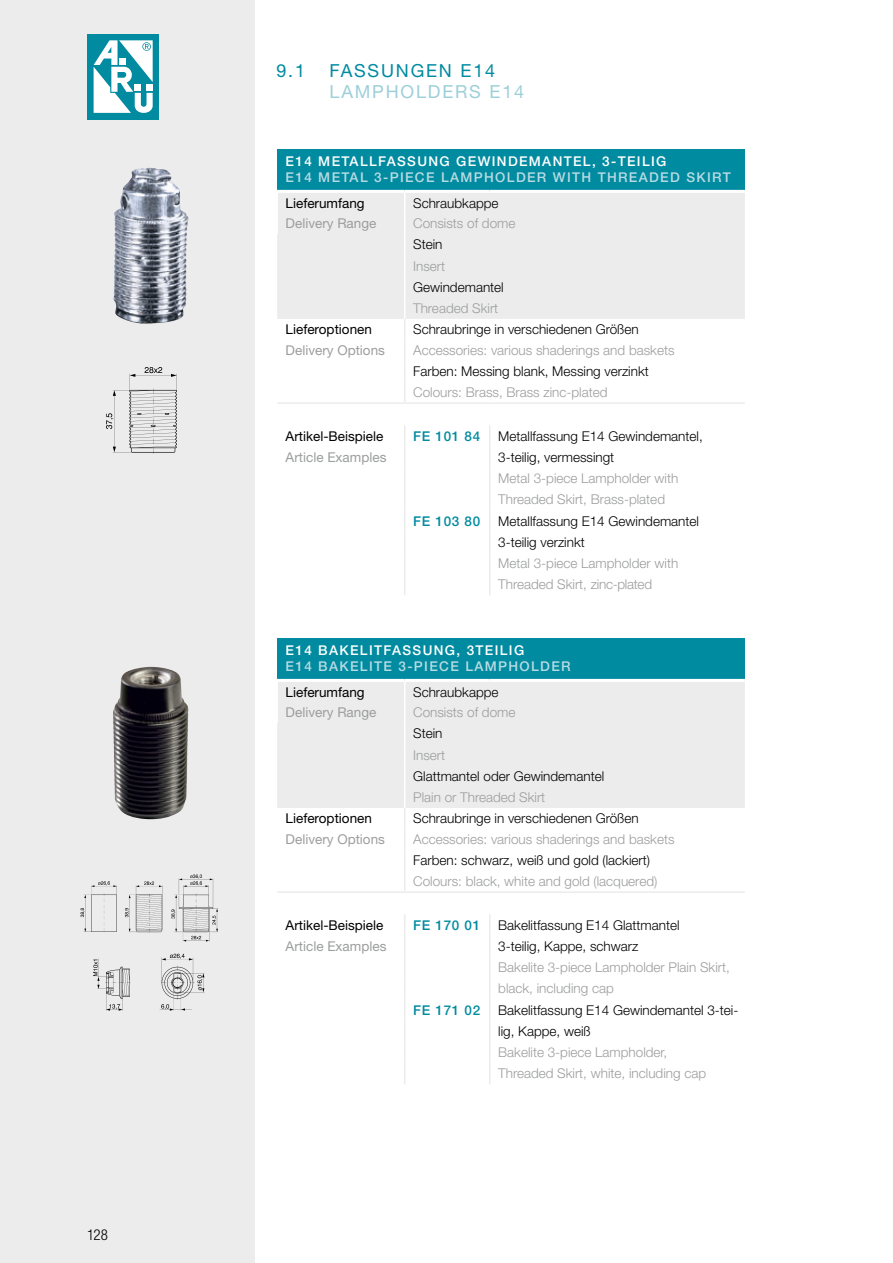
<style>
.page{position:relative;width:893px;height:1263px;background:#fff}
.page>*{position:absolute;margin:0;border:0;box-sizing:border-box;transform-origin:0 0}
.t1{font:18px "Helvetica Neue LT Std";letter-spacing:.1em;color:#008ba0}
.t2{font:18px "Helvetica Neue LT Std";letter-spacing:.1em;color:#9dcfd9}
.t3{font:300 condensed 15px "Helvetica Neue LT Std";color:#000}
.t4{font:300 13.5px/21px "Helvetica Neue LT Std";color:#9c9d9d}
.t5{font:300 13.5px/21px "Helvetica Neue LT Std";color:#000}
.t6{font:13.5px "Helvetica Neue LT Std";color:#000}
.t7{font:13.5px "Helvetica Neue LT Std";color:#9c9d9d}
.t8{font:500 13.5px "Helvetica Neue LT Std";letter-spacing:.1em;color:#b8dbe3}
.t9{font:500 13.5px "Helvetica Neue LT Std";letter-spacing:.1em;color:#fff}
.t10{font:500 13.5px "Helvetica Neue LT Std";letter-spacing:.05em;color:#008ba0}
</style>
<div class="page">
<div style="left:0;top:0;width:255px;height:1263px;background:#ececed"></div>
<div style="left:277px;top:149px;width:468px;height:42px;background:#008ba0"></div>
<div style="left:277px;top:193px;width:468px;height:126px;background:#ececed"></div>
<hr style="left:276px;top:193px;width:2px;height:20px;background:#fff">
<hr style="left:276px;top:213px;width:2px;height:21px;background:#fff">
<hr style="left:276px;top:190px;width:129px;height:3px;background:#fff">
<hr style="left:405px;top:190px;width:85px;height:3px;background:#fff">
<hr style="left:490px;top:190px;width:255px;height:3px;background:#fff">
<svg style="left:404px;top:193px;width:1px;height:209px"></svg>
<hr style="left:277px;top:402px;width:128px;height:2px;background:#ececed">
<hr style="left:405px;top:402px;width:85px;height:2px;background:#ececed">
<hr style="left:490px;top:402px;width:255px;height:2px;background:#ececed">
<svg style="left:404px;top:425px;width:1px;height:43px"></svg>
<svg style="left:489px;top:425px;width:1px;height:43px"></svg>
<hr style="left:404px;top:468px;width:1px;height:42px;background:#ececed">
<hr style="left:489px;top:468px;width:1px;height:42px;background:#ececed">
<svg style="left:404px;top:510px;width:1px;height:43px"></svg>
<svg style="left:489px;top:510px;width:1px;height:43px"></svg>
<hr style="left:404px;top:553px;width:1px;height:42px;background:#ececed">
<hr style="left:489px;top:553px;width:1px;height:42px;background:#ececed">
<div style="left:277px;top:638px;width:468px;height:42px;background:#008ba0"></div>
<div style="left:277px;top:682px;width:468px;height:126px;background:#ececed"></div>
<hr style="left:276px;top:682px;width:2px;height:20px;background:#fff">
<hr style="left:276px;top:702px;width:2px;height:21px;background:#fff">
<hr style="left:276px;top:679px;width:129px;height:3px;background:#fff">
<hr style="left:405px;top:679px;width:85px;height:3px;background:#fff">
<hr style="left:490px;top:679px;width:255px;height:3px;background:#fff">
<svg style="left:404px;top:682px;width:1px;height:209px"></svg>
<hr style="left:277px;top:891px;width:128px;height:2px;background:#ececed">
<hr style="left:405px;top:891px;width:85px;height:2px;background:#ececed">
<hr style="left:490px;top:891px;width:255px;height:2px;background:#ececed">
<svg style="left:404px;top:914px;width:1px;height:170px"></svg>
<svg style="left:489px;top:914px;width:1px;height:170px"></svg>
<img style="left:113px;top:168px;width:76px;height:155px">
<img style="left:113px;top:667px;width:75px;height:152px">
<img style="left:107px;top:367px;width:69px;height:86px">
<img style="left:80px;top:874px;width:137px;height:68px">
<img style="left:94px;top:953px;width:111px;height:58px">
<div style="left:87px;top:34px;width:72px;height:85px;background:#008ba0"></div>
<svg style="left:94px;top:40px;width:59px;height:73px"></svg>
<p class="t3" style="left:87px;top:1226px;width:22px">128</p>
<h1 class="t1" style="left:276px;top:59px;width:30px">9.1</h1>
<h1 class="t1" style="left:330px;top:59px;width:167px">FASSUNGEN E14</h1>
<h1 class="t2" style="left:330px;top:81px;width:196px">LAMPHOLDERS E14</h1>
<p class="t9" style="left:286px;top:153px;width:382px">E14 METALLFASSUNG GEWINDEMANTEL, 3-TEILIG</p>
<p class="t8" style="left:286px;top:169px;width:447px">E14 METAL 3-PIECE LAMPHOLDER WITH THREADED SKIRT</p>
<p class="t6" style="left:286px;top:195px;width:81px">Lieferumfang</p>
<p class="t5" style="left:413px;top:192px;width:87px">Schraubkappe</p>
<p class="t7" style="left:286px;top:215px;width:92px">Delivery Range</p>
<p class="t4" style="left:413px;top:212px;width:104px">Consists of dome</p>
<p class="t5" style="left:413px;top:234px;width:31px">Stein</p>
<p class="t4" style="left:413px;top:255px;width:33px">Insert</p>
<p class="t5" style="left:413px;top:276px;width:92px">Gewindemantel</p>
<p class="t4" style="left:413px;top:298px;width:87px">Threaded Skirt</p>
<p class="t6" style="left:286px;top:321px;width:88px">Lieferoptionen</p>
<p class="t5" style="left:413px;top:318px;width:227px">Schraubringe in verschiedenen Größen</p>
<p class="t7" style="left:286px;top:342px;width:101px">Delivery Options</p>
<p class="t4" style="left:413px;top:339px;width:263px">Accessories: various shaderings and baskets</p>
<p class="t5" style="left:413px;top:360px;width:237px">Farben: Messing blank, Messing verzinkt</p>
<p class="t4" style="left:413px;top:381px;width:196px">Colours: Brass, Brass zinc-plated</p>
<p class="t6" style="left:286px;top:428px;width:99px">Artikel-Beispiele</p>
<p class="t10" style="left:413px;top:428px;width:68px">FE 101 84</p>
<p class="t5" style="left:498px;top:425px;width:206px">Metallfassung E14 Gewindemantel,</p>
<p class="t7" style="left:286px;top:449px;width:102px">Article Examples</p>
<p class="t5" style="left:498px;top:446px;width:118px">3-teilig, vermessingt</p>
<p class="t4" style="left:498px;top:468px;width:182px">Metal 3-piece Lampholder with<br>Threaded Skirt, Brass-plated</p>
<p class="t10" style="left:413px;top:513px;width:68px">FE 103 80</p>
<p class="t5" style="left:498px;top:510px;width:202px">Metallfassung E14 Gewindemantel<br>3-teilig verzinkt</p>
<p class="t4" style="left:498px;top:553px;width:182px">Metal 3-piece Lampholder with<br>Threaded Skirt, zinc-plated</p>
<p class="t9" style="left:286px;top:642px;width:240px">E14 BAKELITFASSUNG, 3TEILIG</p>
<p class="t8" style="left:286px;top:658px;width:287px">E14 BAKELITE 3-PIECE LAMPHOLDER</p>
<p class="t6" style="left:286px;top:684px;width:81px">Lieferumfang</p>
<p class="t5" style="left:413px;top:681px;width:87px">Schraubkappe</p>
<p class="t7" style="left:286px;top:704px;width:92px">Delivery Range</p>
<p class="t4" style="left:413px;top:701px;width:104px">Consists of dome</p>
<p class="t5" style="left:413px;top:723px;width:31px">Stein</p>
<p class="t4" style="left:413px;top:744px;width:33px">Insert</p>
<p class="t5" style="left:413px;top:765px;width:193px">Glattmantel oder Gewindemantel</p>
<p class="t4" style="left:413px;top:786px;width:134px">Plain or Threaded Skirt</p>
<p class="t6" style="left:286px;top:810px;width:88px">Lieferoptionen</p>
<p class="t5" style="left:413px;top:807px;width:227px">Schraubringe in verschiedenen Größen</p>
<p class="t7" style="left:286px;top:831px;width:101px">Delivery Options</p>
<p class="t4" style="left:413px;top:828px;width:263px">Accessories: various shaderings and baskets</p>
<p class="t5" style="left:413px;top:849px;width:238px">Farben: schwarz, weiß und gold (lackiert)</p>
<p class="t4" style="left:413px;top:870px;width:246px">Colours: black, white and gold (lacquered)</p>
<p class="t6" style="left:286px;top:917px;width:99px">Artikel-Beispiele</p>
<p class="t10" style="left:413px;top:917px;width:68px">FE 170 01</p>
<p class="t5" style="left:498px;top:914px;width:183px">Bakelitfassung E14 Glattmantel</p>
<p class="t7" style="left:286px;top:938px;width:102px">Article Examples</p>
<p class="t5" style="left:498px;top:935px;width:142px">3-teilig, Kappe, schwarz</p>
<p class="t4" style="left:498px;top:957px;width:233px">Bakelite 3-piece Lampholder Plain Skirt, black, including cap</p>
<p class="t10" style="left:413px;top:1002px;width:68px">FE 171 02</p>
<p class="t5" style="left:498px;top:999px;width:242px">Bakelitfassung E14 Gewindemantel 3-tei&shy;lig, Kappe, weiß</p>
<p class="t4" style="left:498px;top:1042px;width:209px">Bakelite 3-piece Lampholder,<br>Threaded Skirt, white, including cap</p>
</div>
